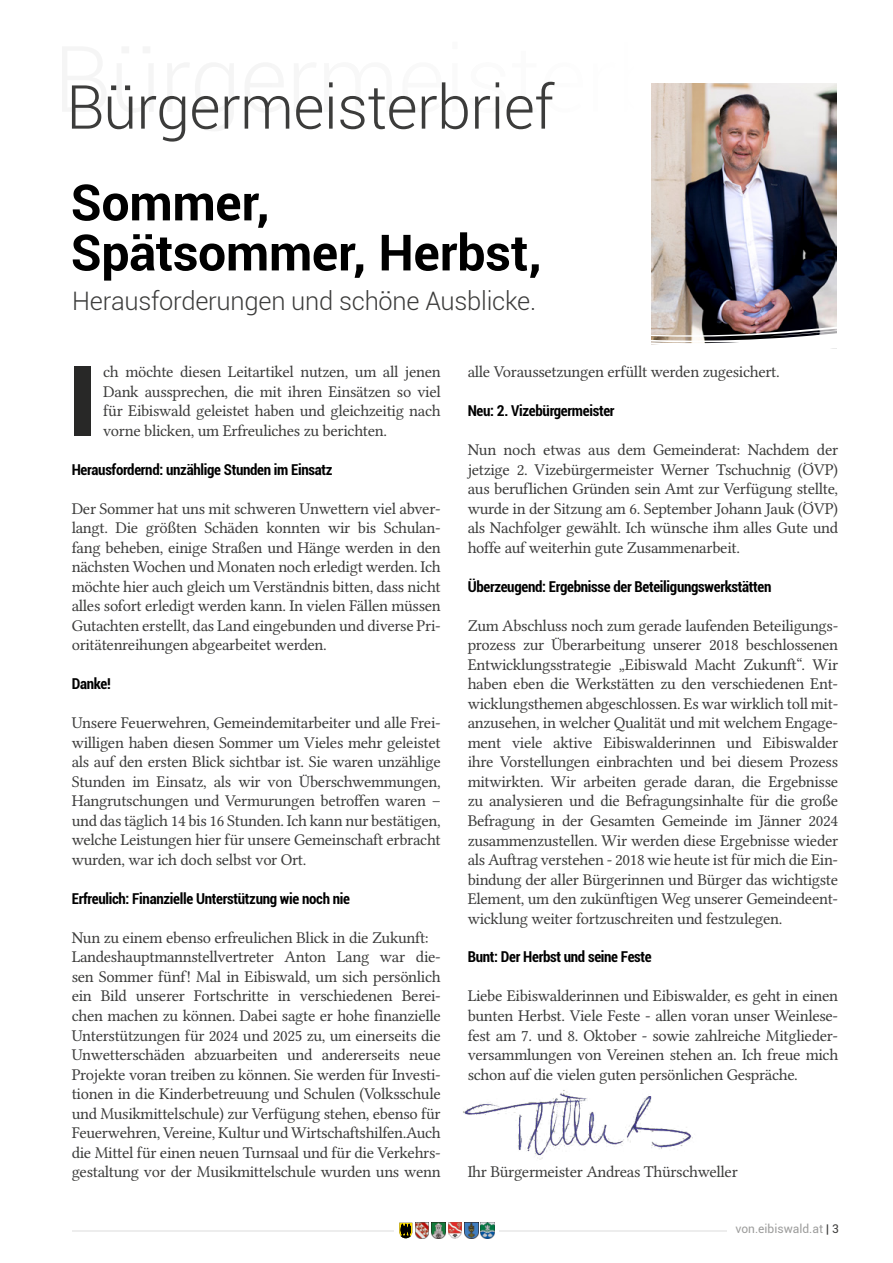
<style>
.page{position:relative;width:893px;height:1263px;background:#fff}
.page>*{position:absolute;margin:0;border:0;box-sizing:border-box;transform-origin:0 0}
.t1{font:700 98.25px "Roboto";color:#282827;scale:1.15 1}
.t2{font:300 92.1px "Roboto";letter-spacing:-.01em;color:#3c3c3b}
.t3{font:300 60.75px "Roboto";letter-spacing:-.01em;color:#3c3c3b}
.t4{font:700 50.1px/50.1px "Roboto";letter-spacing:-.005em;color:#000}
.t5{font:300 25.5px "Roboto";letter-spacing:-.01em;color:#3c3c3b}
.t6{font:16.5px/19.5px "Lin Libertine O";letter-spacing:-.02em;color:#3c3c3b;text-align:justify}
.t7{font:700 condensed 15px "Roboto";letter-spacing:-.02em;color:#000}
.t8{font:12px "Roboto";color:#9d9d9c}
.s1{color:#3c3c3b}
</style>
<div class="page">
<hr style="left:72px;top:1230px;width:322px;height:1px;background:#ededed">
<img style="left:651px;top:83px;width:186px;height:232px">
<img style="left:651px;top:315px;width:186px;height:34px">
<hr style="left:0;top:0;width:1px;height:1263px;background:#bdc2c4">
<hr style="left:499px;top:1230px;width:228px;height:1px;background:#ededed">
<svg style="left:399px;top:1222px;width:96px;height:17px"></svg>
<img style="left:415px;top:1223px;width:13px;height:15px">
<img style="left:431px;top:1223px;width:14px;height:15px">
<img style="left:448px;top:1223px;width:14px;height:15px">
<img style="left:465px;top:1223px;width:13px;height:15px">
<img style="left:480px;top:1223px;width:14px;height:15px">
<svg style="left:399px;top:1223px;width:13px;height:15px"></svg>
<img style="left:463px;top:1090px;width:230px;height:70px">
<h2 class="t2" style="left:54px;top:15px;width:741px">Bürgermeisterbrief</h2>
<h3 class="t3" style="left:66px;top:65px;width:489px">Bürgermeisterbrief</h3>
<h3 class="t4" style="left:71px;top:176px;width:472px">Sommer,<br>Spätsommer, Herbst,</h3>
<h3 class="t5" style="left:72px;top:284px;width:465px">Herausforderungen und schöne Ausblicke.</h3>
<p class="t6" style="left:103px;top:360px;width:339px">ch möchte diesen Leitartikel nutzen, um all jenen Dank aussprechen, die mit ihren Einsätzen so viel für Eibiswald geleistet haben und gleichzeitig nach vorne blicken, um Erfreuliches zu berichten.</p>
<p class="t7" style="left:72px;top:459px;width:262px">Herausfordernd: unzählige Stunden im Einsatz</p>
<p class="t6" style="left:72px;top:497px;width:371px">Der Sommer hat uns mit schweren Unwettern viel abver&shy;langt. Die größten Schäden konnten wir bis Schulan&shy;fang beheben, einige Straßen und Hänge werden in den nächsten Wochen und Monaten noch erledigt werden. Ich möchte hier auch gleich um Verständnis bitten, dass nicht alles sofort erledigt werden kann. In vielen Fällen müssen Gutachten erstellt, das Land eingebunden und diverse Pri&shy;oritätenreihungen abgearbeitet werden.</p>
<p class="t7" style="left:72px;top:674px;width:41px">Danke!</p>
<p class="t6" style="left:72px;top:711px;width:371px">Unsere Feuerwehren, Gemeindemitarbeiter und alle Frei&shy;willigen haben diesen Sommer um Vieles mehr geleistet als auf den ersten Blick sichtbar ist. Sie waren unzählige Stunden im Einsatz, als wir von Überschwemmungen, Hangrutschungen und Vermurungen betroffen waren – und das täglich 14 bis 16 Stunden. Ich kann nur bestätigen, welche Leistungen hier für unsere Gemeinschaft erbracht wurden, war ich doch selbst vor Ort.</p>
<p class="t7" style="left:72px;top:888px;width:280px">Erfreulich: Finanzielle Unterstützung wie noch nie</p>
<p class="t6" style="left:72px;top:926px;width:371px;text-align:left">Nun zu einem ebenso erfreulichen Blick in die Zukunft:<br>Landeshauptmannstellvertreter Anton Lang war die&shy;sen Sommer fünf! Mal in Eibiswald, um sich persönlich ein Bild unserer Fortschritte in verschiedenen Berei&shy;chen machen zu können. Dabei sagte er hohe finanzielle Unterstützungen für 2024 und 2025 zu, um einerseits die Unwetterschäden abzuarbeiten und andererseits neue Projekte voran treiben zu können. Sie werden für Investi&shy;tionen in die Kinderbetreuung und Schulen (Volksschule und Musikmittelschule) zur Verfügung stehen, ebenso für Feuerwehren, Vereine, Kultur und Wirtschaftshilfen.Auch die Mittel für einen neuen Turnsaal und für die Verkehrs&shy;gestaltung vor der Musikmittelschule wurden uns wenn</p>
<h1 class="t1" style="left:66px;top:332px;width:30px">I</h1>
<p class="t6" style="left:468px;top:360px;width:313px">alle Voraussetzungen erfüllt werden zugesichert.</p>
<p class="t7" style="left:468px;top:401px;width:148px">Neu: 2. Vizebürgermeister</p>
<p class="t6" style="left:468px;top:438px;width:372px">Nun noch etwas aus dem Gemeinderat: Nachdem der jetzige 2. Vizebürgermeister Werner Tschuchnig (ÖVP) aus beruflichen Gründen sein Amt zur Verfügung stellte, wurde in der Sitzung am 6. September Johann Jauk (ÖVP) als Nachfolger gewählt. Ich wünsche ihm alles Gute und hoffe auf weiterhin gute Zusammenarbeit.</p>
<p class="t7" style="left:468px;top:576px;width:305px">Überzeugend: Ergebnisse der Beteiligungswerkstätten</p>
<p class="t6" style="left:468px;top:614px;width:372px">Zum Abschluss noch zum gerade laufenden Beteiligungs&shy;prozess zur Überarbeitung unserer 2018 beschlossenen Entwicklungsstrategie „Eibiswald Macht Zukunft“. Wir haben eben die Werkstätten zu den verschiedenen Ent&shy;wicklungsthemen abgeschlossen. Es war wirklich toll mit&shy;anzusehen, in welcher Qualität und mit welchem Engage&shy;ment viele aktive Eibiswalderinnen und Eibiswalder ihre Vorstellungen einbrachten und bei diesem Prozess mitwirkten. Wir arbeiten gerade daran, die Ergebnisse zu analysieren und die Befragungsinhalte für die große Befragung in der Gesamten Gemeinde im Jänner 2024 zusammenzustellen. Wir werden diese Ergebnisse wieder als Auftrag verstehen - 2018 wie heute ist für mich die Ein&shy;bindung der aller Bürgerinnen und Bürger das wichtigste Element, um den zukünftigen Weg unserer Gemeindeent&shy;wicklung weiter fortzuschreiten und festzulegen.</p>
<p class="t7" style="left:468px;top:947px;width:186px">Bunt: Der Herbst und seine Feste</p>
<p class="t6" style="left:468px;top:984px;width:372px">Liebe Eibiswalderinnen und Eibiswalder, es geht in einen bunten Herbst. Viele Feste - allen voran unser Weinlese&shy;fest am 7. und 8. Oktober - sowie zahlreiche Mitglieder&shy;versammlungen von Vereinen stehen an. Ich freue mich schon auf die vielen guten persönlichen Gespräche.</p>
<p class="t6" style="left:468px;top:1160px;width:272px">Ihr Bürgermeister Andreas Thürschweller</p>
<p class="t8" style="left:735px;top:1220px;width:105px">von.eibiswald.at <span class="s1">| 3</span></p>
</div>
